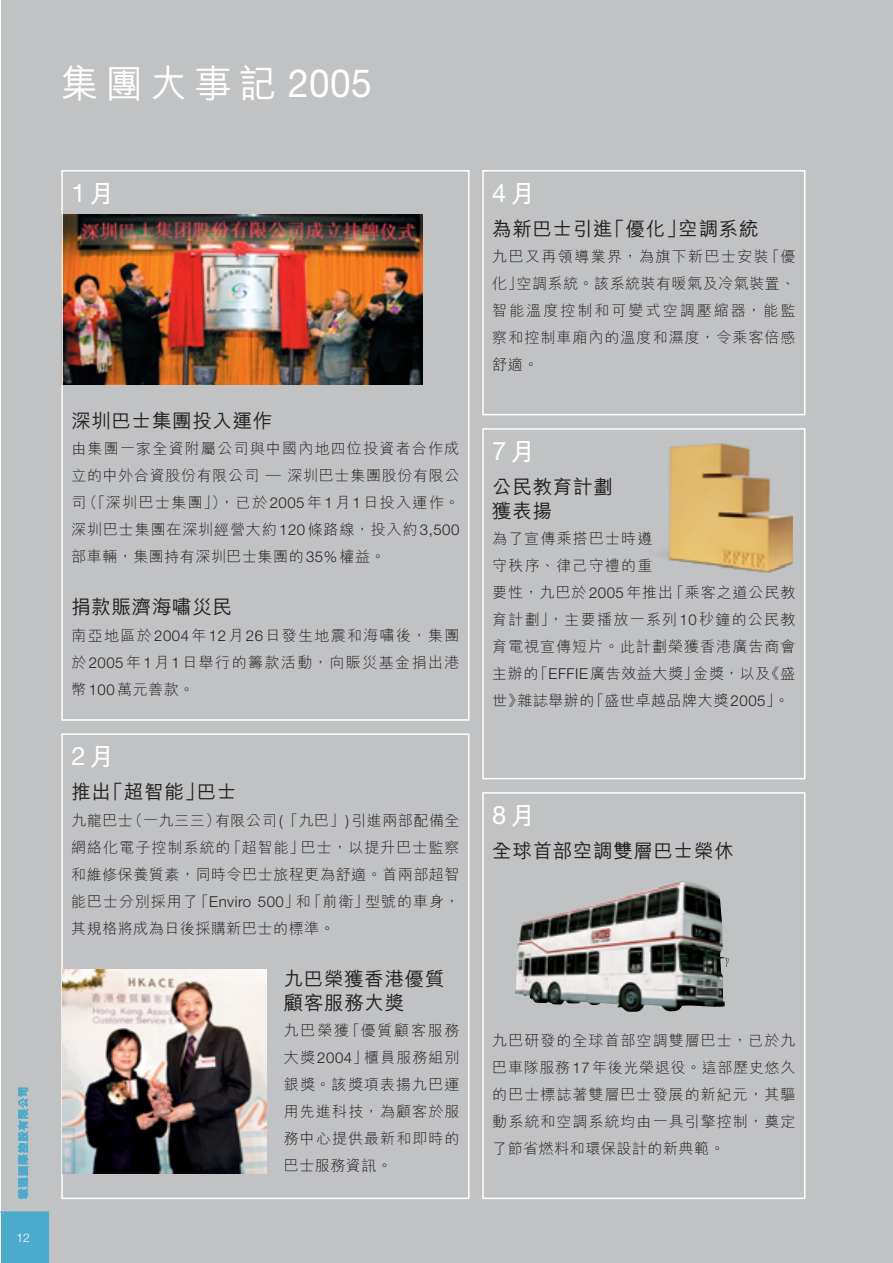
<style>
.page{position:relative;width:893px;height:1263px;background:#fff}
.page>*{position:absolute;margin:0;border:0;box-sizing:border-box;transform-origin:0 0}
.t1{font:39px "M Hei HK Medium B5 pc H";letter-spacing:.2em;color:#fff;scale:.95 1}
.t2{font:25.5px "Helvetica Neue";color:#fff}
.t3{font:19.5px/24px "M Hei HK Medium B5 pc H";letter-spacing:.035em;color:#231f20}
.t4{font:15px/27px "M Hei HK Light B5 pc H";letter-spacing:.07em;color:#231f20;text-align:justify}
.t5{font:300 12px "Helvetica Neue";color:#fff}
.t6{font:10.5px "M Hei HK Medium B5 pc H";letter-spacing:.09em;color:#4caacd}
.s1{font-family:"Helvetica Neue"}
.s2{font-family:"M Hei HK Bold B5 pc H"}
.s3{font-family:"Helvetica Neue";font-weight:300}
</style>
<div class="page">
<div style="left:1px;top:0;width:892px;height:1262px;background:#c0c2c4"></div>
<img style="left:663px;top:443px;width:130px;height:130px">
<img style="left:64px;top:215px;width:359px;height:170px">
<div style="left:1px;top:1212px;width:48px;height:50px;background:#4caacd"></div>
<div style="left:482px;top:170px;width:323px;height:245px;border:2px solid #fff"></div>
<div style="left:482px;top:428px;width:323px;height:351px;border:2px solid #fff"></div>
<div style="left:482px;top:792px;width:323px;height:407px;border:2px solid #fff"></div>
<div style="left:61px;top:170px;width:409px;height:551px;border:2px solid #fff"></div>
<img style="left:515px;top:881px;width:214px;height:131px">
<div style="left:61px;top:733px;width:409px;height:466px;border:2px solid #fff"></div>
<img style="left:63px;top:969px;width:204px;height:204px">
<p class="t6" style="left:19px;top:1199px;width:114px;rotate:-90deg">載通國際控股有限公司</p>
<p class="t5" style="left:16px;top:1233px;width:15px">12</p>
<h1 class="t1" style="left:61px;top:69px;width:328px">集團大事記 <span class="s1">2005</span></h1>
<h2 class="t2" style="left:71px;top:184px;width:45px">1<span class="s2">月</span></h2>
<h3 class="t3" style="left:71px;top:411px;width:203px">深圳巴士集團投入運作</h3>
<p class="t4" style="left:71px;top:437px;width:390px">由集團一家全資附屬公司與中國內地四位投資者合作成立的中外合資股份有限公司 — 深圳巴士集團股份有限公司（「深圳巴士集團」），已於<span class="s3">2005</span>年<span class="s3">1</span>月<span class="s3">1</span>日投入運作。深圳巴士集團在深圳經營大約<span class="s3">120</span>條路線，投入約<span class="s3">3,500</span>部車輛，集團持有深圳巴士集團的<span class="s3">35%</span>權益。</p>
<h3 class="t3" style="left:71px;top:598px;width:162px">捐款賑濟海嘯災民</h3>
<p class="t4" style="left:71px;top:624px;width:390px">南亞地區於<span class="s3">2004</span>年<span class="s3">12</span>月<span class="s3">26</span>日發生地震和海嘯後，集團於<span class="s3">2005</span>年<span class="s3">1</span>月<span class="s3">1</span>日舉行的籌款活動，向賑災基金捐出港幣<span class="s3">100</span>萬元善款。</p>
<h2 class="t2" style="left:71px;top:747px;width:45px">2<span class="s2">月</span></h2>
<h3 class="t3" style="left:71px;top:782px;width:167px">推出「超智能」巴士</h3>
<p class="t4" style="left:71px;top:808px;width:390px">九龍巴士（一九三三）有限公司<span class="s3">(</span>「九巴」<span class="s3">)</span>引進兩部配備全網絡化電子控制系統的「超智能」巴士，以提升巴士監察和維修保養質素，同時令巴士旅程更為舒適。首兩部超智能巴士分別採用了「<span class="s3">Enviro 500</span>」和「前衛」型號的車身，其規格將成為日後採購新巴士的標準。</p>
<h3 class="t3" style="left:284px;top:969px;width:162px">九巴榮獲香港優質顧客服務大獎</h3>
<p class="t4" style="left:284px;top:1019px;width:177px">九巴榮獲「優質顧客服務大獎<span class="s3">2004</span>」櫃員服務組別銀獎。該獎項表揚九巴運用先進科技，為顧客於服務中心提供最新和即時的巴士服務資訊。</p>
<h2 class="t2" style="left:492px;top:184px;width:45px">4<span class="s2">月</span></h2>
<h3 class="t3" style="left:492px;top:219px;width:268px">為新巴士引進「優化」空調系統</h3>
<p class="t4" style="left:492px;top:245px;width:305px">九巴又再領導業界，為旗下新巴士安裝「優化」空調系統。該系統裝有暖氣及冷氣裝置、智能溫度控制和可變式空調壓縮器，能監察和控制車廂內的溫度和濕度，令乘客倍感舒適。</p>
<h2 class="t2" style="left:492px;top:442px;width:45px">7<span class="s2">月</span></h2>
<h3 class="t3" style="left:492px;top:477px;width:122px">公民教育計劃獲表揚</h3>
<p class="t4" style="left:492px;top:527px;width:305px;text-align:left">為了宣傳乘搭巴士時遵<br>守秩序、律己守禮的重<br>要性，九巴於<span class="s3">2005</span>年推出「乘客之道公民教育計劃」，主要播放一系列<span class="s3">10</span>秒鐘的公民教育電視宣傳短片。此計劃榮獲香港廣告商會主辦的「<span class="s3">EFFIE</span>廣告效益大獎」金獎，以及《盛世》雜誌舉辦的「盛世卓越品牌大獎<span class="s3">2005</span>」。</p>
<h2 class="t2" style="left:492px;top:806px;width:45px">8<span class="s2">月</span></h2>
<h3 class="t3" style="left:492px;top:841px;width:243px">全球首部空調雙層巴士榮休</h3>
<p class="t4" style="left:492px;top:1029px;width:305px">九巴研發的全球首部空調雙層巴士，已於九巴車隊服務<span class="s3">17</span>年後光榮退役。這部歷史悠久的巴士標誌著雙層巴士發展的新紀元，其驅動系統和空調系統均由一具引擎控制，奠定了節省燃料和環保設計的新典範。</p>
</div>
